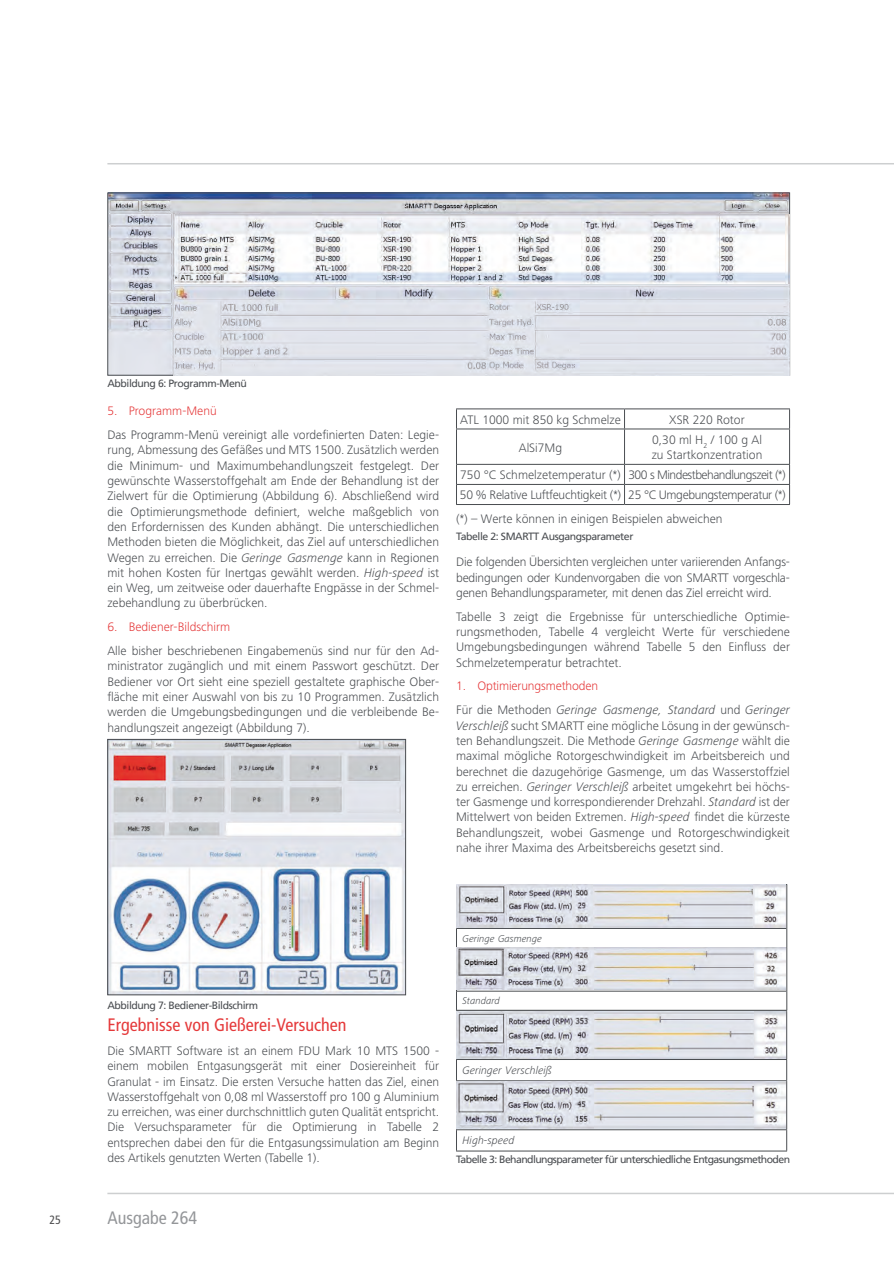
<style>
.page{position:relative;width:894px;height:1266px;background:#fff}
.page>*{position:absolute;margin:0;border:0;box-sizing:border-box;transform-origin:0 0}
.t1{font:condensed 18px "Frutiger LT";color:#e5393a}
.t2{font:condensed 18px "Frutiger LT";color:#949699}
.t3{font:300 12.75px/15.3px "Frutiger Next LT";color:#4a4d51;text-align:justify}
.t4{font:300 12.75px/20.1px "Frutiger Next LT";letter-spacing:-.03em;color:#4a4d51}
.t5{font:italic 300 12.75px/23.9px "Frutiger Next LT";color:#4a4d51}
.t6{font:300 12.75px "Frutiger Next LT";color:#e5393a}
.t7{font:condensed 12px "Frutiger LT";color:#4d4d4f}
.t8{font:italic 300 11.25px "Frutiger Next LT";color:#4a4d51}
.t9{font:10.5px "Frutiger LT";letter-spacing:-.04em;color:#4a4d51}
.t10{font:italic 300 10.05px "Frutiger Next LT";color:#4a4d51}
.s1{font-style:italic}
.s2{font-style:normal;color:#e5393a}
.s3{font-style:normal}
</style>
<div class="page">
<hr style="left:107px;top:1192px;width:787px;height:1px;background:#cdcfd0">
<hr style="left:107px;top:163px;width:787px;height:1px;background:#cdcfd0">
<hr style="left:456px;top:408px;width:168px;height:1px;background:#4a4d51">
<svg style="left:456px;top:409px;width:1px;height:19px"></svg>
<hr style="left:624px;top:408px;width:166px;height:1px;background:#4a4d51">
<svg style="left:624px;top:409px;width:1px;height:19px"></svg>
<svg style="left:789px;top:409px;width:1px;height:19px"></svg>
<hr style="left:456px;top:428px;width:168px;height:1px;background:#4a4d51">
<hr style="left:456px;top:429px;width:1px;height:35px;background:#4a4d51">
<hr style="left:624px;top:428px;width:166px;height:1px;background:#4a4d51">
<hr style="left:624px;top:429px;width:1px;height:35px;background:#4a4d51">
<hr style="left:789px;top:429px;width:1px;height:35px;background:#4a4d51">
<hr style="left:456px;top:464px;width:168px;height:1px;background:#4a4d51">
<hr style="left:624px;top:464px;width:166px;height:1px;background:#4a4d51">
<hr style="left:456px;top:484px;width:168px;height:1px;background:#4a4d51">
<svg style="left:456px;top:464px;width:1px;height:40px"></svg>
<hr style="left:624px;top:484px;width:166px;height:1px;background:#4a4d51">
<svg style="left:624px;top:464px;width:1px;height:40px"></svg>
<svg style="left:789px;top:464px;width:1px;height:40px"></svg>
<hr style="left:456px;top:504px;width:168px;height:1px;background:#4a4d51">
<hr style="left:624px;top:504px;width:166px;height:1px;background:#4a4d51">
<img style="left:109px;top:194px;width:679px;height:179px">
<img style="left:174px;top:284px;width:615px;height:91px">
<img style="left:176px;top:214px;width:613px;height:70px">
<img style="left:109px;top:741px;width:295px;height:251px">
<div style="left:107px;top:739px;width:299px;height:255px;border:1px solid #4a4d51"></div>
<hr style="left:457px;top:927px;width:329px;height:1px;background:#4a4d51">
<hr style="left:457px;top:947px;width:329px;height:1px;background:#4a4d51">
<hr style="left:457px;top:990px;width:329px;height:1px;background:#4a4d51">
<hr style="left:456px;top:1009px;width:331px;height:1px;background:#4a4d51">
<hr style="left:456px;top:884px;width:1px;height:44px;background:#4a4d51">
<hr style="left:786px;top:884px;width:1px;height:44px;background:#4a4d51">
<svg style="left:456px;top:928px;width:1px;height:19px"></svg>
<svg style="left:786px;top:928px;width:1px;height:19px"></svg>
<hr style="left:456px;top:947px;width:1px;height:43px;background:#4a4d51">
<hr style="left:786px;top:947px;width:1px;height:43px;background:#4a4d51">
<svg style="left:456px;top:990px;width:1px;height:19px"></svg>
<svg style="left:786px;top:990px;width:1px;height:19px"></svg>
<img style="left:457px;top:884px;width:329px;height:43px">
<img style="left:457px;top:947px;width:328px;height:42px">
<hr style="left:456px;top:1010px;width:331px;height:1px;background:#4a4d51">
<hr style="left:456px;top:1011px;width:1px;height:47px;background:#4a4d51">
<hr style="left:786px;top:1011px;width:1px;height:47px;background:#4a4d51">
<hr style="left:456px;top:1058px;width:331px;height:1px;background:#4a4d51">
<svg style="left:456px;top:1059px;width:1px;height:21px"></svg>
<svg style="left:786px;top:1059px;width:1px;height:21px"></svg>
<hr style="left:456px;top:1080px;width:331px;height:1px;background:#4a4d51">
<hr style="left:456px;top:1080px;width:1px;height:49px;background:#4a4d51">
<hr style="left:786px;top:1080px;width:1px;height:49px;background:#4a4d51">
<hr style="left:456px;top:1129px;width:331px;height:1px;background:#4a4d51">
<svg style="left:456px;top:1129px;width:1px;height:21px"></svg>
<svg style="left:786px;top:1129px;width:1px;height:21px"></svg>
<hr style="left:456px;top:1150px;width:331px;height:1px;background:#4a4d51">
<img style="left:457px;top:1011px;width:329px;height:47px">
<img style="left:457px;top:1080px;width:328px;height:48px">
<p class="t7" style="left:49px;top:1212px;width:13px">25</p>
<p class="t9" style="left:107px;top:377px;width:141px">Abbildung 6: Programm-Menü</p>
<p class="t6" style="left:107px;top:404px;width:111px">5. Programm-Menü</p>
<p class="t3" style="left:107px;top:427px;width:333px">Das Programm-Menü vereinigt alle vordefinierten Daten: Legie&shy;rung, Abmessung des Gefäßes und MTS 1500. Zusätzlich werden die Minimum- und Maximumbehandlungszeit festgelegt. Der gewünschte Wasserstoffgehalt am Ende der Behandlung ist der Zielwert für die Optimierung (Abbildung 6). Abschließend wird die Optimierungsmethode definiert, welche maßgeblich von den Erfordernissen des Kunden abhängt. Die unterschiedlichen Methoden bieten die Möglichkeit, das Ziel auf unterschiedlichen Wegen zu erreichen. Die <span class="s1">Geringe Gasmenge</span> kann in Regionen mit hohen Kosten für Inertgas gewählt werden. <span class="s1">High-speed</span> ist ein Weg, um zeitweise oder dauerhafte Engpässe in der Schmel&shy;zebehandlung zu überbrücken.</p>
<p class="t6" style="left:107px;top:620px;width:124px">6. Bediener-Bildschirm</p>
<p class="t3" style="left:107px;top:643px;width:333px">Alle bisher beschriebenen Eingabemenüs sind nur für den Ad&shy;ministrator zugänglich und mit einem Passwort geschützt. Der Bediener vor Ort sieht eine speziell gestaltete graphische Ober&shy;fläche mit einer Auswahl von bis zu 10 Programmen. Zusätzlich werden die Umgebungsbedingungen und die verbleibende Be&shy;handlungszeit angezeigt (Abbildung 7).</p>
<p class="t3" style="left:460px;top:412px;width:162px">ATL 1000 mit 850 kg Schmelze</p>
<p class="t3" style="left:669px;top:412px;width:77px">XSR 220 Rotor</p>
<p class="t3" style="left:519px;top:439px;width:45px">AlSi7Mg</p>
<p class="t3" style="left:652px;top:432px;width:112px">0,30 ml H<sub>2</sub> / 100 g Al zu Startkonzentration</p>
<p class="t4" style="left:460px;top:465px;width:327px">750 °C Schmelzetemperatur (*) 300 s Mindestbehandlungszeit (*)<br>50 % Relative Luftfeuchtigkeit (*) 25 °C Umgebungstemperatur (*)</p>
<p class="t3" style="left:456px;top:510px;width:268px">(*) – Werte können in einigen Beispielen abweichen</p>
<p class="t9" style="left:456px;top:530px;width:179px">Tabelle 2: SMARTT Ausgangsparameter</p>
<p class="t3" style="left:456px;top:554px;width:335px">Die folgenden Übersichten vergleichen unter variierenden Anfangs&shy;bedingungen oder Kundenvorgaben die von SMARTT vorgeschla&shy;genen Behandlungsparameter, mit denen das Ziel erreicht wird.</p>
<p class="t3" style="left:456px;top:608px;width:335px">Tabelle 3 zeigt die Ergebnisse für unterschiedliche Optimie&shy;rungsmethoden, Tabelle 4 vergleicht Werte für verschiedene Umgebungsbedingungen während Tabelle 5 den Einfluss der Schmelzetemperatur betrachtet.</p>
<p class="t5" style="left:456px;top:674px;width:335px"><span class="s2">1. Optimierungsmethoden<br></span><span class="s3">Für die Methoden</span> Geringe Gasmenge, Standard <span class="s3">und</span> Geringer</p>
<p class="t3" style="left:456px;top:717px;width:335px"><span class="s1">Verschleiß</span> sucht SMARTT eine mögliche Lösung in der gewünsch&shy;ten Behandlungszeit. Die Methode <span class="s1">Geringe Gasmenge</span> wählt die maximal mögliche Rotorgeschwindigkeit im Arbeitsbereich und berechnet die dazugehörige Gasmenge, um das Wasserstoffziel zu erreichen. <span class="s1">Geringer Verschleiß</span> arbeitet umgekehrt bei höchs&shy;ter Gasmenge und korrespondierender Drehzahl. <span class="s1">Standard</span> ist der Mittelwert von beiden Extremen. <span class="s1">High-speed</span> findet die kürzeste Behandlungszeit, wobei Gasmenge und Rotorgeschwindigkeit nahe ihrer Maxima des Arbeitsbereichs gesetzt sind.</p>
<p class="t10" style="left:462px;top:932px;width:81px">Geringe Gasmenge</p>
<p class="t9" style="left:107px;top:998px;width:152px">Abbildung 7: Bediener-Bildschirm</p>
<h1 class="t1" style="left:107px;top:1014px;width:240px">Ergebnisse von Gießerei-Versuchen</h1>
<p class="t3" style="left:107px;top:1042px;width:333px">Die SMARTT Software ist an einem FDU Mark 10 MTS 1500 - einem mobilen Entgasungsgerät mit einer Dosiereinheit für Granulat - im Einsatz. Die ersten Versuche hatten das Ziel, einen Wasserstoffgehalt von 0,08 ml Wasserstoff pro 100 g Aluminium zu erreichen, was einer durchschnittlich guten Qualität entspricht.<br>Die Versuchsparameter für die Optimierung in Tabelle 2 entsprechen dabei den für die Entgasungssimulation am Beginn des Artikels genutzten Werten (Tabelle 1).</p>
<p class="t10" style="left:462px;top:995px;width:39px">Standard</p>
<p class="t8" style="left:462px;top:1064px;width:91px">Geringer Verschleiß</p>
<p class="t8" style="left:462px;top:1134px;width:54px">High-speed</p>
<p class="t9" style="left:456px;top:1153px;width:335px">Tabelle 3: Behandlungsparameter für unterschiedliche Entgasungsmethoden</p>
<h1 class="t2" style="left:107px;top:1207px;width:91px">Ausgabe 264</h1>
</div>
